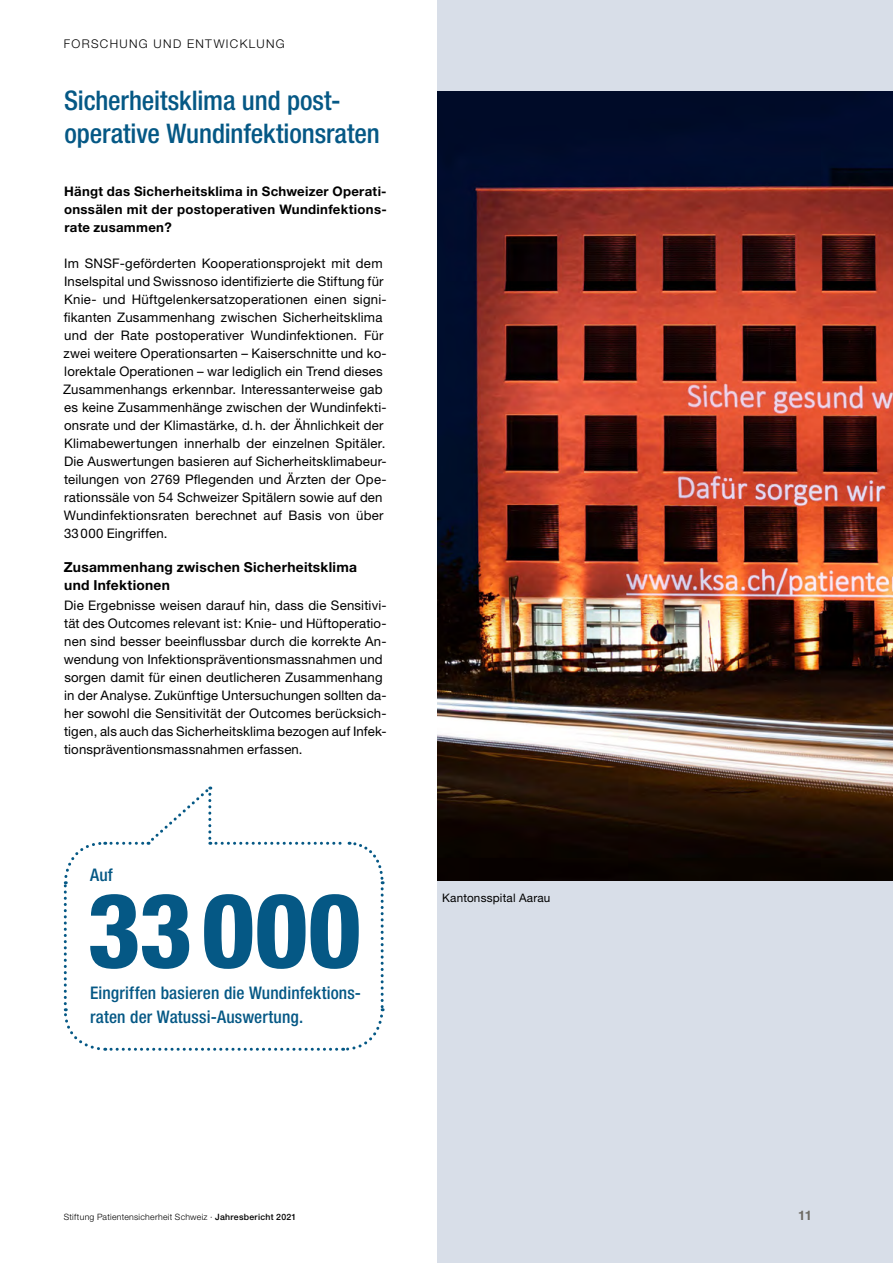
<style>
.page{position:relative;width:893px;height:1263px;background:#fff}
.page>*{position:absolute;margin:0;border:0;box-sizing:border-box;transform-origin:0 0}
.t1{font:800 condensed 103.5px "Helvetica Neue";letter-spacing:-.005em;color:#055885}
.t2{font:500 condensed 27px/33px "Helvetica Neue";letter-spacing:-.005em;color:#055885}
.t3{font:500 condensed 17.4px/24px "Helvetica Neue";letter-spacing:.01em;color:#055885}
.t4{font:700 13.8px/18px "Helvetica Neue";letter-spacing:.02em;color:#000}
.t5{font:13.2px/18px "Helvetica Neue";letter-spacing:.015em;color:#000}
.t6{font:700 13.2px/18px "Helvetica Neue";letter-spacing:.02em;color:#000;text-align:justify}
.t7{font:700 13.2px "Helvetica";color:#6d6a63}
.t8{font:300 12px "Helvetica Neue";letter-spacing:.115em;color:#000}
.t9{font:11.7px "Helvetica Neue";letter-spacing:.015em;color:#000}
.t10{font:300 8.7px "Helvetica Neue";letter-spacing:.03em;color:#000}
.s1{font-weight:500}
</style>
<div class="page">
<div style="left:438px;top:0;width:455px;height:1263px;background:#d8dee8"></div>
<svg style="left:63px;top:786px;width:322px;height:265px"></svg>
<img style="left:438px;top:91px;width:455px;height:789px">
<p class="t8" style="left:64px;top:36px;width:222px">FORSCHUNG UND ENTWICKLUNG</p>
<h2 class="t2" style="left:64px;top:84px;width:317px">Sicherheitsklima und post&shy;operative Wundinfektionsraten</h2>
<p class="t6" style="left:64px;top:182px;width:324px">Hängt das Sicherheitsklima in Schweizer Operati&shy;onssälen mit der postoperativen Wundinfektions&shy;rate zusammen?</p>
<p class="t5" style="left:63px;top:254px;width:325px">Im SNSF-geförderten Kooperationsprojekt mit dem Inselspital und Swissnoso identifizierte die Stiftung für Knie- und Hüftgelenkersatzoperationen einen signi&shy;fikanten Zusammenhang zwischen Sicherheitsklima und der Rate postoperativer Wundinfektionen. Für zwei weitere Operationsarten – Kaiserschnitte und ko&shy;lorektale Operationen – war lediglich ein Trend dieses Zusammenhangs erkennbar. Interessanterweise gab es keine Zusammenhänge zwischen der Wundinfekti&shy;onsrate und der Klimastärke, d.h. der Ähnlichkeit der Klimabewertungen innerhalb der einzelnen Spitäler.<br>Die Auswertungen basieren auf Sicherheitsklimabeur&shy;teilungen von 2769 Pflegenden und Ärzten der Ope&shy;rationssäle von 54 Schweizer Spitälern sowie auf den Wundinfektionsraten berechnet auf Basis von über 33000 Eingriffen.</p>
<p class="t4" style="left:64px;top:558px;width:295px">Zusammenhang zwischen Sicherheitsklima und Infektionen</p>
<p class="t5" style="left:64px;top:596px;width:324px">Die Ergebnisse weisen darauf hin, dass die Sensitivi&shy;tät des Outcomes relevant ist: Knie- und Hüftoperatio&shy;nen sind besser beeinflussbar durch die korrekte An&shy;wendung von Infektionspräventionsmassnahmen und sorgen damit für einen deutlicheren Zusammenhang in der Analyse. Zukünftige Untersuchungen sollten da&shy;her sowohl die Sensitivität der Outcomes berücksich&shy;tigen, als auch das Sicherheitsklima bezogen auf Infek&shy;tionspräventionsmassnahmen erfassen.</p>
<h3 class="t3" style="left:90px;top:862px;width:24px">Auf</h3>
<h1 class="t1" style="left:87px;top:866px;width:276px">33000</h1>
<p class="t9" style="left:442px;top:891px;width:110px">Kantonsspital Aarau</p>
<h3 class="t3" style="left:90px;top:980px;width:272px">Eingriffen basieren die Wundinfektions&shy;raten der Watussi-Auswertung.</h3>
<p class="t10" style="left:64px;top:1212px;width:234px">Stiftung Patientensicherheit Schweiz · <span class="s1">Jahresbericht 2021</span></p>
<p class="t7" style="left:798px;top:1205px;width:15px">11</p>
</div>
